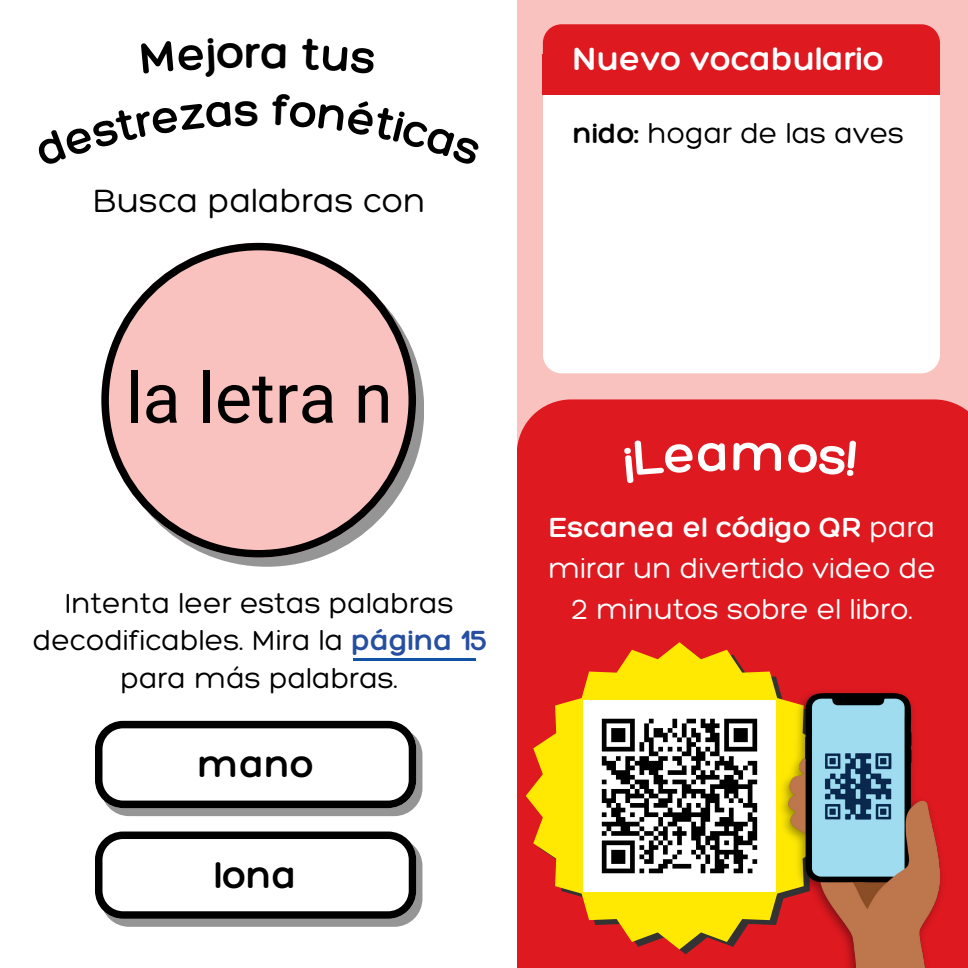
<style>
.page{position:relative;width:968px;height:968px;background:#fff}
.page>*{position:absolute;margin:0;border:0;box-sizing:border-box;transform-origin:0 0}
.t1{font:70px "Roboto";color:#000}
.t2{font:300 47.5px "Hero";color:#000}
.t3{font:300 40px "Hero";color:#000}
.t4{font:300 35px "Hero";color:#fff}
.t5{font:300 35px "Hero";color:#000}
.t6{font:300 30px/37.5px "Hero";color:#000;text-align:center}
.t7{font:300 30px/41.2px "Hero";color:#fff;text-align:center}
.s1{color:#264fa2}
.s2{font-style:inherit}
</style>
<div class="page">
<div style="left:517px;top:0;width:451px;height:968px;background:#fac2be"></div>
<div style="left:517px;top:399px;width:451px;height:569px;background:#de1920"></div>
<svg style="left:526px;top:642px;width:307px;height:307px;background:#eb8712"></svg>
<img style="left:583px;top:700px;width:190px;height:191px">
<img style="left:773px;top:683px;width:176px;height:285px">
<div style="left:543px;top:59px;width:396px;height:314px;background:#fff;border-radius:19px"></div>
<div style="left:543px;top:24px;width:396px;height:64px;background:#de1920;border-radius:19px"></div>
<div style="left:543px;top:55px;width:397px;height:40px;background:#de1920"></div>
<svg style="left:101px;top:243px;width:315px;height:314px"></svg>
<div style="left:101px;top:727px;width:321px;height:89px;background:#959595;border-radius:28px"></div>
<svg style="left:95px;top:720px;width:321px;height:88px;background:#cbcbcb"></svg>
<div style="left:101px;top:837px;width:321px;height:89px;background:#959595;border-radius:28px"></div>
<svg style="left:95px;top:831px;width:321px;height:87px;background:#cdcdcd"></svg>
<hr style="left:353px;top:658px;width:122px;height:2px;background:#1052a4">
<div style="left:624px;top:438px;width:101px;height:45px;background:#de1920"></div>
<svg style="left:733px;top:442px;width:48px;height:29px"></svg>
<div style="left:787px;top:440px;width:69px;height:36px;background:#de1920"></div>
<h2 class="t2" style="left:245px;top:23px;width:17px">r</h2>
<p class="t5" style="left:93px;top:178px;width:334px">Busca palabras con</p>
<p class="t1" style="left:126px;top:358px;width:268px">la letra n</p>
<p class="t6" style="left:33px;top:583px;width:456px">Intenta leer estas palabras decodificables. Mira la <span class="s1">página 15</span></p>
<p class="t6" style="left:120px;top:658px;width:279px">para más palabras.</p>
<p class="t3" style="left:197px;top:739px;width:118px">mano</p>
<p class="t3" style="left:214px;top:850px;width:84px">lona</p>
<h2 class="t4" style="left:573px;top:37px;width:312px">Nuevo vocabulario</h2>
<p class="t6" style="left:573px;top:113px;width:333px"><span class="s2">nido:</span> hogar de las aves</p>
<p class="t7" style="left:548px;top:505px;width:389px"><span class="s2">Escanea el código QR</span> para mirar un divertido video de<br>2 minutos sobre el libro.</p>
</div>
